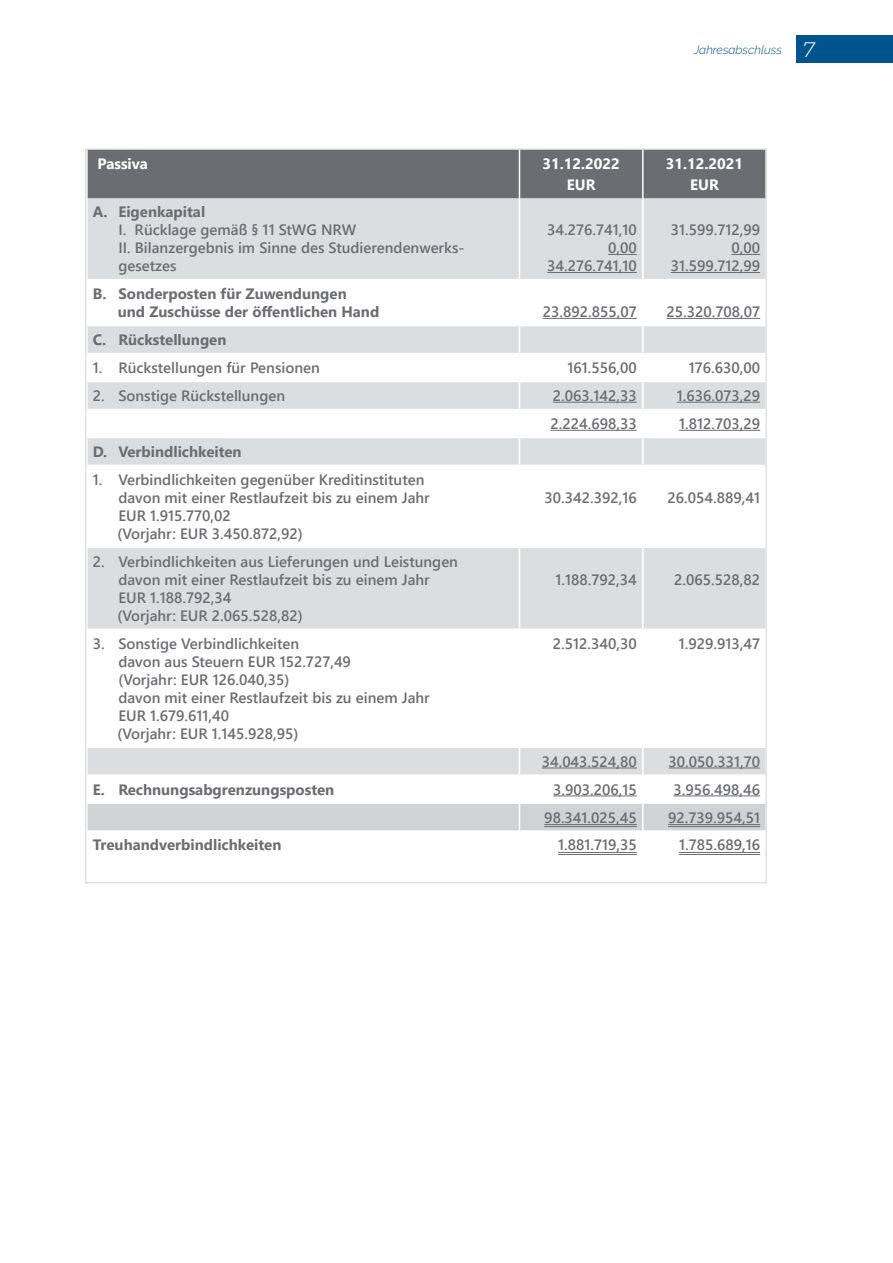
<style>
.page{position:relative;width:893px;height:1263px;background:#fff}
.page>*{position:absolute;margin:0;border:0;box-sizing:border-box;transform-origin:0 0}
.t1{font:600 15px/18px "Segoe UI";color:#6c6d70}
.t2{font:700 15px/18px "Segoe UI";color:#6c6d70}
.t3{font:700 15px/21px "Segoe UI";color:#fff;text-align:center}
.t4{font:italic 300 12px "Raleway";color:#00548e}
.s1{font-family:"Montserrat";font-size:21px;color:#fff}
</style>
<div class="page">
<div style="left:88px;top:151px;width:676px;height:47px;background:#6c6d70"></div>
<svg style="left:88px;top:198px;width:676px;height:430px;fill:#dcdddf"></svg>
<hr style="left:519px;top:150px;width:1px;height:48px;background:#fff">
<hr style="left:642px;top:150px;width:2px;height:48px;background:#fff">
<hr style="left:519px;top:198px;width:1px;height:81px;background:#fff">
<hr style="left:642px;top:198px;width:2px;height:81px;background:#fff">
<hr style="left:86px;top:279px;width:433px;height:1px;background:#fff">
<hr style="left:86px;top:325px;width:433px;height:1px;background:#fff">
<hr style="left:642px;top:326px;width:2px;height:27px;background:#fff">
<hr style="left:642px;top:382px;width:2px;height:27px;background:#fff">
<hr style="left:642px;top:410px;width:2px;height:27px;background:#fff">
<hr style="left:642px;top:438px;width:2px;height:27px;background:#fff">
<hr style="left:519px;top:466px;width:1px;height:81px;background:#fff">
<hr style="left:642px;top:466px;width:2px;height:81px;background:#fff">
<hr style="left:519px;top:548px;width:1px;height:80px;background:#fff">
<hr style="left:642px;top:548px;width:2px;height:80px;background:#fff">
<svg style="left:88px;top:748px;width:676px;height:82px"></svg>
<hr style="left:642px;top:804px;width:2px;height:26px;background:#fff">
<hr style="left:519px;top:353px;width:124px;height:1px;background:#fff">
<hr style="left:643px;top:353px;width:124px;height:1px;background:#fff">
<hr style="left:519px;top:279px;width:124px;height:1px;background:#fff">
<hr style="left:519px;top:280px;width:1px;height:45px;background:#fff">
<hr style="left:643px;top:279px;width:124px;height:1px;background:#fff">
<hr style="left:642px;top:280px;width:2px;height:45px;background:#fff">
<hr style="left:519px;top:325px;width:124px;height:1px;background:#fff">
<hr style="left:643px;top:325px;width:124px;height:1px;background:#fff">
<hr style="left:86px;top:353px;width:433px;height:1px;background:#fff">
<svg style="left:519px;top:326px;width:1px;height:139px"></svg>
<hr style="left:642px;top:354px;width:2px;height:27px;background:#fff">
<hr style="left:86px;top:381px;width:433px;height:1px;background:#fff">
<hr style="left:519px;top:381px;width:124px;height:1px;background:#fff">
<hr style="left:643px;top:381px;width:124px;height:1px;background:#fff">
<hr style="left:86px;top:409px;width:433px;height:1px;background:#fff">
<hr style="left:519px;top:409px;width:124px;height:1px;background:#fff">
<hr style="left:643px;top:409px;width:124px;height:1px;background:#fff">
<hr style="left:86px;top:437px;width:433px;height:1px;background:#fff">
<hr style="left:519px;top:437px;width:124px;height:1px;background:#fff">
<hr style="left:643px;top:437px;width:124px;height:1px;background:#fff">
<hr style="left:86px;top:465px;width:433px;height:1px;background:#fff">
<hr style="left:519px;top:465px;width:124px;height:1px;background:#fff">
<hr style="left:643px;top:465px;width:124px;height:1px;background:#fff">
<hr style="left:86px;top:547px;width:433px;height:1px;background:#fff">
<hr style="left:519px;top:547px;width:124px;height:1px;background:#fff">
<hr style="left:643px;top:547px;width:124px;height:1px;background:#fff">
<hr style="left:86px;top:774px;width:433px;height:2px;background:#fff">
<hr style="left:519px;top:774px;width:124px;height:2px;background:#fff">
<hr style="left:643px;top:774px;width:124px;height:2px;background:#fff">
<hr style="left:86px;top:802px;width:433px;height:2px;background:#fff">
<hr style="left:519px;top:802px;width:124px;height:2px;background:#fff">
<hr style="left:643px;top:802px;width:124px;height:2px;background:#fff">
<svg style="left:608px;top:254px;width:29px;height:1px"></svg>
<hr style="left:547px;top:272px;width:90px;height:1px;background:#6c6d70">
<svg style="left:731px;top:254px;width:29px;height:1px"></svg>
<hr style="left:671px;top:272px;width:89px;height:1px;background:#6c6d70">
<hr style="left:543px;top:318px;width:94px;height:1px;background:#6c6d70">
<hr style="left:667px;top:318px;width:93px;height:1px;background:#6c6d70">
<hr style="left:553px;top:402px;width:84px;height:1px;background:#6c6d70">
<hr style="left:677px;top:402px;width:83px;height:1px;background:#6c6d70">
<hr style="left:551px;top:430px;width:86px;height:1px;background:#6c6d70">
<hr style="left:679px;top:430px;width:81px;height:1px;background:#6c6d70">
<hr style="left:542px;top:767px;width:95px;height:1px;background:#6c6d70">
<hr style="left:669px;top:767px;width:91px;height:1px;background:#6c6d70">
<hr style="left:553px;top:795px;width:84px;height:1px;background:#6c6d70">
<hr style="left:673px;top:795px;width:87px;height:1px;background:#6c6d70">
<hr style="left:544px;top:824px;width:93px;height:1px;background:#6c6d70">
<hr style="left:544px;top:826px;width:93px;height:1px;background:#6c6d70">
<hr style="left:668px;top:824px;width:92px;height:1px;background:#6c6d70">
<hr style="left:668px;top:826px;width:92px;height:1px;background:#6c6d70">
<hr style="left:558px;top:852px;width:79px;height:1px;background:#6c6d70">
<hr style="left:558px;top:854px;width:79px;height:1px;background:#6c6d70">
<hr style="left:679px;top:852px;width:81px;height:1px;background:#6c6d70">
<hr style="left:679px;top:854px;width:81px;height:1px;background:#6c6d70">
<div style="left:796px;top:35px;width:97px;height:28px;background:#00548e"></div>
<p class="t4" style="left:694px;top:43px;width:122px">Jahresabschluss <span class="s1">7</span></p>
<p class="t3" style="left:98px;top:152px;width:52px">Passiva</p>
<p class="t3" style="left:543px;top:152px;width:79px">31.12.2022<br>EUR</p>
<p class="t3" style="left:666px;top:152px;width:79px">31.12.2021<br>EUR</p>
<p class="t2" style="left:93px;top:202px;width:114px">A. Eigenkapital</p>
<p class="t1" style="left:118px;top:220px;width:348px">I. Rücklage gemäß § 11 StWG NRW<br>II. Bilanzergebnis im Sinne des Studierendenwerks&shy;gesetzes</p>
<p class="t1" style="left:547px;top:220px;width:91px;text-align:right">34.276.741,10<br>0,00<br>34.276.741,10</p>
<p class="t1" style="left:671px;top:220px;width:91px;text-align:right">31.599.712,99<br>0,00<br>31.599.712,99</p>
<p class="t2" style="left:118px;top:284px;width:263px;text-indent:-25px">B. Sonderposten für Zuwendungen<br>und Zuschüsse der öffentlichen Hand</p>
<p class="t1" style="left:543px;top:302px;width:95px">23.892.855,07</p>
<p class="t1" style="left:667px;top:302px;width:95px">25.320.708,07</p>
<p class="t2" style="left:93px;top:329px;width:135px">C. Rückstellungen</p>
<p class="t1" style="left:93px;top:357px;width:228px">1. Rückstellungen für Pensionen</p>
<p class="t1" style="left:567px;top:357px;width:71px">161.556,00</p>
<p class="t1" style="left:689px;top:357px;width:73px">176.630,00</p>
<p class="t1" style="left:93px;top:385px;width:194px">2. Sonstige Rückstellungen</p>
<p class="t1" style="left:553px;top:385px;width:85px">2.063.142,33</p>
<p class="t1" style="left:677px;top:385px;width:85px">1.636.073,29</p>
<p class="t1" style="left:551px;top:413px;width:88px">2.224.698,33</p>
<p class="t1" style="left:679px;top:413px;width:82px">1.812.703,29</p>
<p class="t2" style="left:93px;top:441px;width:150px">D. Verbindlichkeiten</p>
<p class="t1" style="left:118px;top:469px;width:314px;text-indent:-25px">1. Verbindlichkeiten gegenüber Kreditinstituten davon mit einer Restlaufzeit bis zu einem Jahr EUR 1.915.770,02<br>(Vorjahr: EUR 3.450.872,92)</p>
<p class="t1" style="left:545px;top:487px;width:94px">30.342.392,16</p>
<p class="t1" style="left:667px;top:487px;width:94px">26.054.889,41</p>
<p class="t1" style="left:118px;top:551px;width:342px;text-indent:-25px">2. Verbindlichkeiten aus Lieferungen und Leistungen davon mit einer Restlaufzeit bis zu einem Jahr EUR 1.188.792,34<br>(Vorjahr: EUR 2.065.528,82)</p>
<p class="t1" style="left:555px;top:569px;width:83px">1.188.792,34</p>
<p class="t1" style="left:674px;top:569px;width:87px">2.065.528,82</p>
<p class="t1" style="left:118px;top:633px;width:314px;text-indent:-25px">3. Sonstige Verbindlichkeiten<br>davon aus Steuern EUR 152.727,49<br>(Vorjahr: EUR 126.040,35)<br>davon mit einer Restlaufzeit bis zu einem Jahr<br>EUR 1.679.611,40<br>(Vorjahr: EUR 1.145.928,95)</p>
<p class="t1" style="left:553px;top:633px;width:85px">2.512.340,30</p>
<p class="t1" style="left:679px;top:633px;width:83px">1.929.913,47</p>
<p class="t1" style="left:542px;top:751px;width:97px">34.043.524,80</p>
<p class="t1" style="left:669px;top:751px;width:93px">30.050.331,70</p>
<p class="t2" style="left:93px;top:779px;width:243px">E. Rechnungsabgrenzungsposten</p>
<p class="t1" style="left:553px;top:779px;width:85px">3.903.206,15</p>
<p class="t1" style="left:673px;top:779px;width:88px">3.956.498,46</p>
<p class="t1" style="left:544px;top:807px;width:94px">98.341.025,45</p>
<p class="t1" style="left:668px;top:807px;width:93px">92.739.954,51</p>
<p class="t2" style="left:93px;top:835px;width:190px">Treuhandverbindlichkeiten</p>
<p class="t1" style="left:558px;top:835px;width:80px">1.881.719,35</p>
<p class="t1" style="left:679px;top:835px;width:83px">1.785.689,16</p>
</div>
